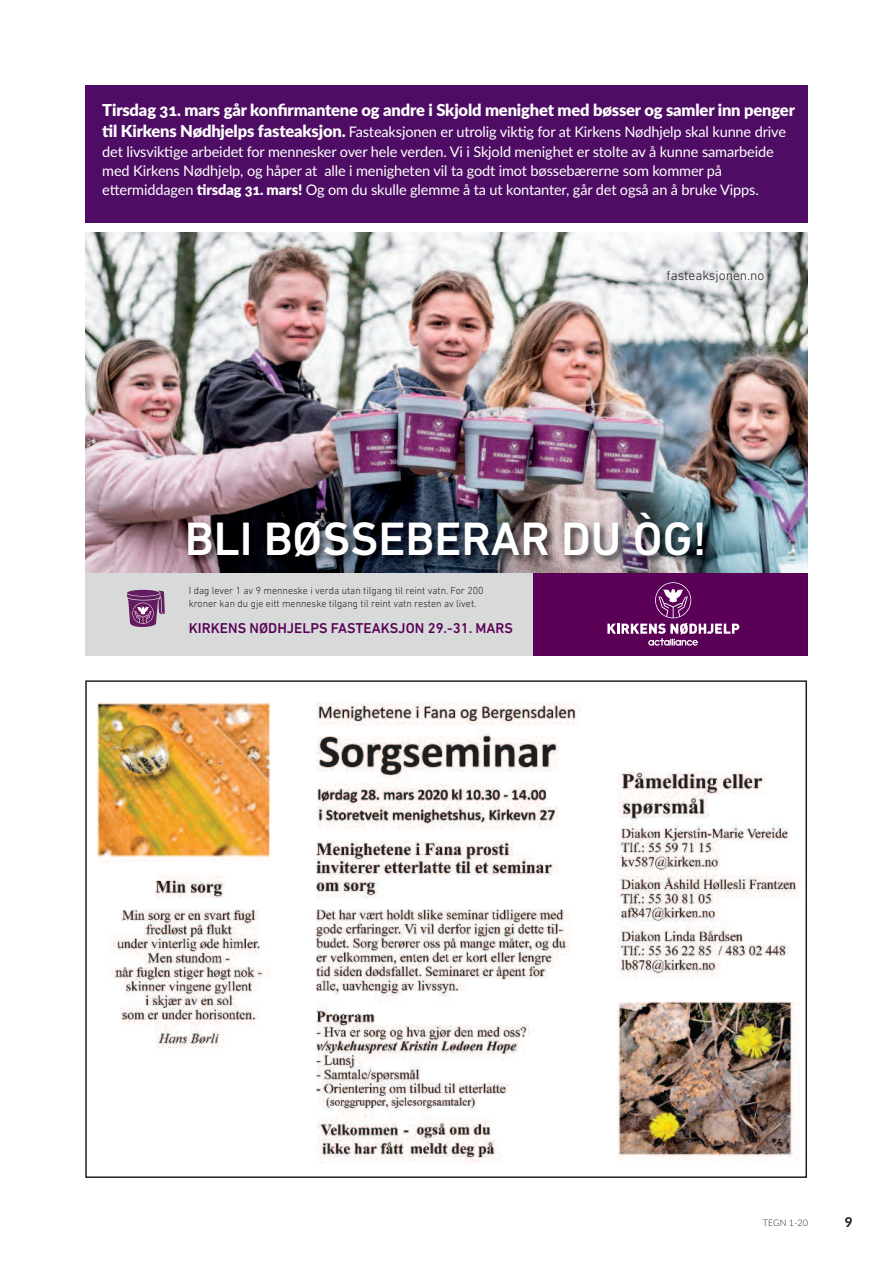
<style>
.page{position:relative;width:893px;height:1263px;background:#fff}
.page>*{position:absolute;margin:0;border:0;box-sizing:border-box;transform-origin:0 0}
.t1{font:500 47.55px "DIN Next LT Pro";color:#fff}
.t2{font:900 16.5px "Lato";letter-spacing:-.01em;color:#fff}
.t3{font:14.55px/19.2px "Lato";letter-spacing:-.01em;color:#fff}
.t4{font:500 14.55px "DIN Next LT Pro";color:#5a0157}
.t5{font:300 13.65px "DIN Next LT Pro";color:#231f20}
.t6{font:800 13.5px "Lato";color:#231f20}
.t7{font:300 10.35px/12.5px "DIN Next LT Pro";color:#231f20}
.t8{font:300 9px "Lato";color:#231f20}
.s1{font-weight:900;font-size:16.5px}
.s2{font-weight:900}
</style>
<div class="page">
<img style="left:85px;top:233px;width:722px;height:340px">
<img style="left:187px;top:511px;width:525px;height:55px">
<div style="left:533px;top:573px;width:274px;height:82px;background:#5a0157"></div>
<div style="left:85px;top:573px;width:448px;height:82px;background:#d8dad9"></div>
<svg style="left:607px;top:583px;width:132px;height:63px"></svg>
<svg style="left:127px;top:590px;width:38px;height:37px"></svg>
<div style="left:85px;top:85px;width:723px;height:137px;background:#4e0c64"></div>
<img style="left:97px;top:702px;width:704px;height:462px">
<div style="left:85px;top:680px;width:722px;height:498px;border:2px solid #231f20"></div>
<p class="t2" style="left:102px;top:101px;width:694px">Tirsdag 31. mars går konfirmantene og andre i Skjold menighet med bøsser og samler inn penger</p>
<p class="t3" style="left:102px;top:123px;width:685px"><span class="s1">til Kirkens Nødhjelps fasteaksjon.</span> Fasteaksjonen er utrolig viktig for at Kirkens Nødhjelp skal kunne drive det livsviktige arbeidet for mennesker over hele verden. Vi i Skjold menighet er stolte av å kunne samarbeide med Kirkens Nødhjelp, og håper at alle i menigheten vil ta godt imot bøssebærerne som kommer på ettermiddagen <span class="s2">tirsdag 31. mars!</span> Og om du skulle glemme å ta ut kontanter, går det også an å bruke Vipps.</p>
<p class="t5" style="left:667px;top:271px;width:99px">fasteaksjonen.no</p>
<h1 class="t1" style="left:185px;top:522px;width:524px">BLI BØSSEBERAR DU ÒG!</h1>
<p class="t7" style="left:189px;top:585px;width:296px">I dag lever 1 av 9 menneske i verda utan tilgang til reint vatn. For 200 kroner kan du gje eitt menneske tilgang til reint vatn resten av livet.</p>
<p class="t4" style="left:189px;top:623px;width:326px">KIRKENS NØDHJELPS FASTEAKSJON 29.-31. MARS</p>
<p class="t8" style="left:763px;top:1218px;width:47px">TEGN 1-20</p>
<p class="t6" style="left:845px;top:1214px;width:9px">9</p>
</div>
